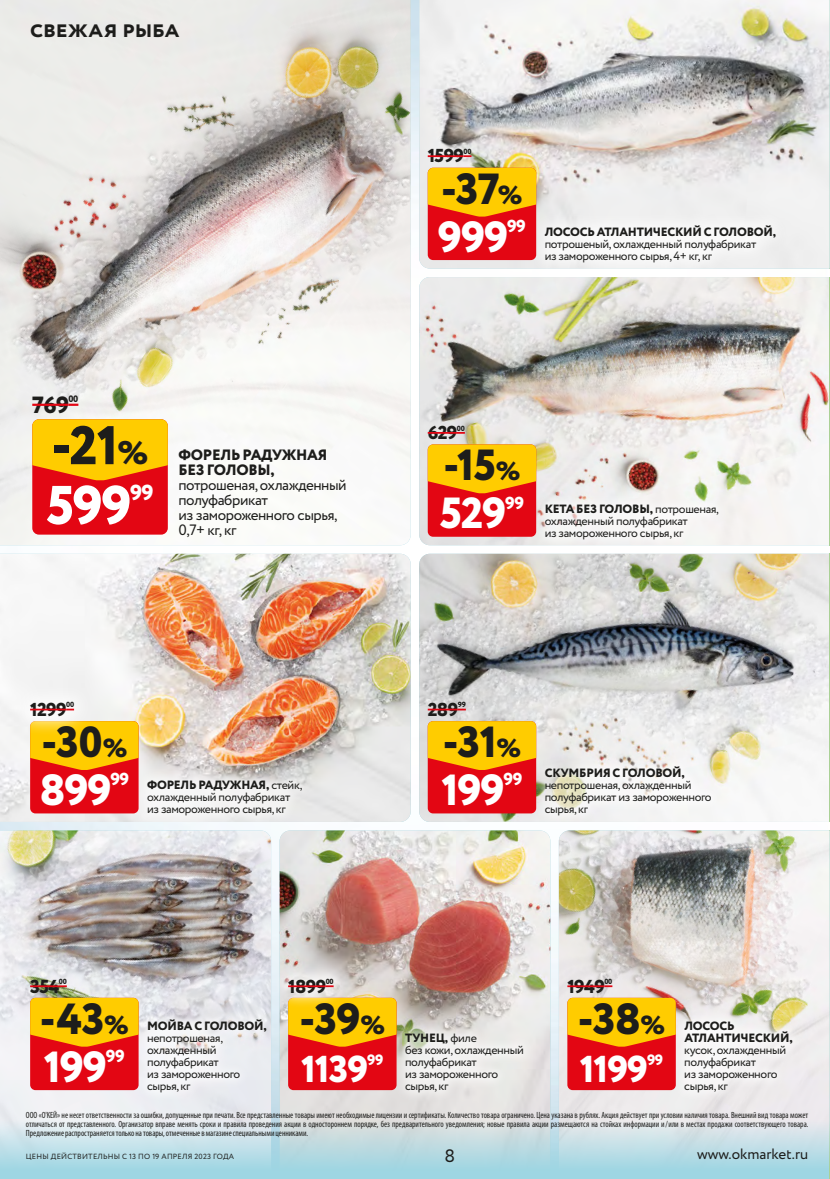
<style>
.page{position:relative;width:830px;height:1179px;background:#fff}
.page>*{position:absolute;margin:0;border:0;box-sizing:border-box;transform-origin:0 0}
.t1{font:800 54.3px "Circe";color:#1d1d1b}
.t2{font:800 54.3px "Circe";color:#fff}
.t3{font:800 43.5px "Circe";letter-spacing:-.02em;color:#1d1d1b}
.t4{font:800 43.5px "Circe";letter-spacing:-.03em;color:#fff}
.t5{font:800 37.35px "Circe";letter-spacing:-.03em;color:#fff}
.t6{font:700 24px "Circe";letter-spacing:-.01em;color:#1d1d1b}
.t7{font:800 23.4px "Circe";color:#1d1d1b}
.t8{font:800 21.75px "Circe";color:#fff}
.t9{font:800 18.75px "Circe";letter-spacing:-.03em;color:#1d1d1b}
.t10{font:18px "Circe";color:#1d1d1b}
.t11{font:800 17.4px "Circe";letter-spacing:-.03em;color:#fff}
.t12{font:15px/15px "Circe";letter-spacing:-.03em;color:#1d1d1b}
.t13{font:800 15px/15px "Circe";letter-spacing:-.02em;color:#1d1d1b}
.t14{font:15px "Circe";color:#1d1d1b}
.t15{font:800 15px "Circe";color:#fff}
.t16{font:12px/12px "Circe";letter-spacing:-.03em;color:#1d1d1b}
.t17{font:800 12px/12px "Circe";letter-spacing:-.02em;color:#1d1d1b}
.t18{font:800 9.3px "Circe";color:#1d1d1b}
.t19{font:condensed 9px/9px "Myriad Pro";letter-spacing:-.005em;color:#1d1d1b;text-align:justify;scale:.95 1}
.t20{font:7.5px "Circe";letter-spacing:.03em;color:#1d1d1b}
.t21{font:800 7.5px "Circe";letter-spacing:-.03em;color:#1d1d1b}
.s1{font-size:32.7px}
.s2{font-size:26.1px}
.s3{font-weight:800}
</style>
<div class="page">
<img style="left:0;top:0;width:830px;height:1080px">
<img style="left:419px;top:277px;width:410px;height:268px">
<div style="left:534px;top:492px;width:196px;height:58px;background:#f6f6f5"></div>
<div style="left:428px;top:444px;width:108px;height:93px;background:#e30613;border-radius:5px"></div>
<svg style="left:428px;top:444px;width:108px;height:49px;background:#fbb503"></svg>
<hr style="left:428px;top:432px;width:29px;height:2px;background:#e30613">
<svg style="left:457px;top:432px;width:8px;height:2px"></svg>
<img style="left:419px;top:554px;width:410px;height:268px">
<div style="left:534px;top:755px;width:189px;height:72px;background:#fff;opacity:.75"></div>
<div style="left:428px;top:721px;width:108px;height:92px;background:#e30613;border-radius:5px"></div>
<svg style="left:428px;top:721px;width:108px;height:49px;background:#fbb402"></svg>
<hr style="left:428px;top:708px;width:30px;height:2px;background:#e30613">
<svg style="left:458px;top:708px;width:8px;height:2px"></svg>
<hr style="left:829px;top:554px;width:1px;height:268px;background:#aad196">
<img style="left:0;top:554px;width:411px;height:268px">
<div style="left:136px;top:769px;width:178px;height:58px;background:#fff;opacity:.75"></div>
<div style="left:30px;top:721px;width:109px;height:92px;background:#e30613;border-radius:5px"></div>
<svg style="left:30px;top:721px;width:109px;height:49px;background:#faaf03"></svg>
<div style="left:11px;top:682px;width:83px;height:54px;background:#fff;opacity:.75"></div>
<hr style="left:30px;top:708px;width:36px;height:2px;background:#e30613">
<svg style="left:66px;top:708px;width:8px;height:2px"></svg>
<img style="left:0;top:830px;width:271px;height:250px">
<div style="left:136px;top:1008px;width:141px;height:95px;background:#fff;opacity:.75"></div>
<div style="left:30px;top:997px;width:109px;height:93px;background:#e30613;border-radius:5px"></div>
<svg style="left:30px;top:997px;width:109px;height:50px;background:#fab305"></svg>
<hr style="left:30px;top:985px;width:29px;height:2px;background:#e30613">
<svg style="left:59px;top:985px;width:8px;height:2px"></svg>
<img style="left:280px;top:830px;width:270px;height:250px">
<div style="left:394px;top:1021px;width:140px;height:82px;background:#fff;opacity:.75"></div>
<div style="left:288px;top:997px;width:109px;height:93px;background:#e30613;border-radius:5px"></div>
<svg style="left:288px;top:997px;width:109px;height:50px;background:#fab004"></svg>
<div style="left:272px;top:963px;width:77px;height:45px;background:#fff;opacity:.75"></div>
<hr style="left:288px;top:985px;width:38px;height:2px;background:#e30613">
<svg style="left:326px;top:985px;width:8px;height:2px"></svg>
<img style="left:559px;top:830px;width:271px;height:250px">
<div style="left:673px;top:1010px;width:130px;height:93px;background:#fff;opacity:.75"></div>
<div style="left:567px;top:997px;width:109px;height:93px;background:#e30613;border-radius:5px"></div>
<svg style="left:567px;top:997px;width:109px;height:50px;background:#fab306"></svg>
<hr style="left:567px;top:985px;width:37px;height:2px;background:#e30613">
<svg style="left:604px;top:985px;width:8px;height:2px"></svg>
<hr style="left:829px;top:277px;width:1px;height:268px;background:#aad196">
<svg style="left:419px;top:0;width:411px;height:268px"></svg>
<div style="left:530px;top:210px;width:261px;height:67px;background:#f6f6f6"></div>
<div style="left:428px;top:168px;width:108px;height:92px;background:#e30613;border-radius:5px"></div>
<svg style="left:428px;top:168px;width:108px;height:49px;background:#fbb302"></svg>
<hr style="left:428px;top:155px;width:35px;height:2px;background:#e30613">
<svg style="left:464px;top:155px;width:7px;height:2px"></svg>
<img style="left:0;top:0;width:411px;height:545px">
<div style="left:32px;top:419px;width:136px;height:115px;background:#e30613;border-radius:7px"></div>
<svg style="left:32px;top:419px;width:136px;height:61px;background:#fbb503"></svg>
<hr style="left:32px;top:404px;width:36px;height:2px;background:#e30613">
<svg style="left:68px;top:404px;width:10px;height:2px"></svg>
<svg style="left:0;top:1080px;width:829px;height:99px;background:#ced8de"></svg>
<hr style="left:829px;top:1080px;width:1px;height:99px;background:#aad196">
<h3 class="t6" style="left:30px;top:13px;width:151px">свежая рыба</h3>
<h3 class="t7" style="left:32px;top:389px;width:38px">769</h3>
<p class="t18" style="left:68px;top:392px;width:11px">00</p>
<h1 class="t1" style="left:52px;top:409px;width:98px">-21<span class="s1">%</span></h1>
<h3 class="t8" style="left:130px;top:477px;width:25px">99</h3>
<h1 class="t2" style="left:46px;top:468px;width:87px">599</h1>
<h3 class="t13" style="left:179px;top:448px;width:150px">ФОРЕЛЬ РАДУЖНАЯ<br>БЕЗ ГОЛОВЫ,</h3>
<h3 class="t12" style="left:178px;top:477px;width:170px">потрошеная, охлажденный полуфабрикат<br>из замороженного сырья,</h3>
<h3 class="t12" style="left:178px;top:522px;width:60px">0,7+ кг, кг</h3>
<h3 class="t9" style="left:30px;top:696px;width:38px">1299</h3>
<p class="t21" style="left:66px;top:699px;width:9px">00</p>
<h2 class="t3" style="left:41px;top:712px;width:87px">-30<span class="s2">%</span></h2>
<h3 class="t11" style="left:110px;top:767px;width:20px">99</h3>
<h2 class="t4" style="left:39px;top:760px;width:74px">899</h2>
<h3 class="t16" style="left:147px;top:779px;width:157px"><span class="s3">ФОРЕЛЬ РАДУЖНАЯ,</span> стейк, охлажденный полуфабрикат</h3>
<h3 class="t16" style="left:147px;top:803px;width:140px">из замороженного сырья, кг</h3>
<h3 class="t9" style="left:428px;top:143px;width:38px">1599</h3>
<p class="t21" style="left:464px;top:146px;width:9px">00</p>
<h2 class="t3" style="left:441px;top:159px;width:83px">-37<span class="s2">%</span></h2>
<h3 class="t11" style="left:507px;top:214px;width:20px">99</h3>
<h2 class="t4" style="left:438px;top:207px;width:72px">999</h2>
<h3 class="t17" style="left:545px;top:227px;width:233px">ЛОСОСЬ АТЛАНТИЧЕСКИЙ С ГОЛОВОЙ,</h3>
<h3 class="t16" style="left:545px;top:238px;width:213px">потрошеный, охлажденный полуфабрикат</h3>
<h3 class="t16" style="left:545px;top:250px;width:169px">из замороженного сырья, 4+ кг, кг</h3>
<h3 class="t9" style="left:428px;top:420px;width:31px">629</h3>
<p class="t21" style="left:457px;top:423px;width:9px">00</p>
<h2 class="t3" style="left:443px;top:436px;width:79px">-15<span class="s2">%</span></h2>
<h3 class="t11" style="left:505px;top:491px;width:20px">99</h3>
<h2 class="t4" style="left:440px;top:484px;width:68px">529</h2>
<h3 class="t16" style="left:545px;top:503px;width:176px"><span class="s3">КЕТА БЕЗ ГОЛОВЫ,</span> потрошеная, охлажденный полуфабрикат</h3>
<h3 class="t16" style="left:545px;top:527px;width:140px">из замороженного сырья, кг</h3>
<h3 class="t9" style="left:428px;top:696px;width:32px">289</h3>
<p class="t21" style="left:458px;top:699px;width:10px">99</p>
<h2 class="t3" style="left:443px;top:712px;width:80px">-31<span class="s2">%</span></h2>
<h3 class="t11" style="left:503px;top:767px;width:20px">99</h3>
<h2 class="t4" style="left:441px;top:760px;width:65px">199</h2>
<h3 class="t17" style="left:545px;top:768px;width:142px">СКУМБРИЯ С ГОЛОВОЙ,</h3>
<h3 class="t16" style="left:545px;top:779px;width:169px">непотрошеная, охлажденный полуфабрикат из замороженного</h3>
<h3 class="t16" style="left:545px;top:803px;width:45px">сырья, кг</h3>
<h3 class="t9" style="left:30px;top:973px;width:31px">354</h3>
<p class="t21" style="left:59px;top:976px;width:9px">00</p>
<h2 class="t3" style="left:40px;top:989px;width:91px">-43<span class="s2">%</span></h2>
<h3 class="t11" style="left:106px;top:1044px;width:20px">99</h3>
<h2 class="t4" style="left:44px;top:1037px;width:65px">199</h2>
<h3 class="t17" style="left:147px;top:1020px;width:121px">МОЙВА С ГОЛОВОЙ,</h3>
<h3 class="t16" style="left:147px;top:1032px;width:95px">непотрошеная, охлажденный полуфабрикат<br>из замороженного</h3>
<h3 class="t16" style="left:147px;top:1080px;width:45px">сырья, кг</h3>
<h3 class="t9" style="left:288px;top:973px;width:40px">1899</h3>
<p class="t21" style="left:326px;top:976px;width:9px">00</p>
<h2 class="t3" style="left:300px;top:989px;width:87px">-39<span class="s2">%</span></h2>
<h3 class="t5" style="left:301px;top:1043px;width:69px">1139</h3>
<h3 class="t15" style="left:367px;top:1049px;width:18px">99</h3>
<h3 class="t16" style="left:405px;top:1032px;width:120px"><span class="s3">ТУНЕЦ,</span> филе<br>без кожи, охлажденный полуфабрикат<br>из замороженного сырья, кг</h3>
<h3 class="t9" style="left:567px;top:973px;width:39px">1949</h3>
<p class="t21" style="left:604px;top:976px;width:9px">00</p>
<h2 class="t3" style="left:578px;top:989px;width:89px">-38<span class="s2">%</span></h2>
<h3 class="t5" style="left:580px;top:1043px;width:70px">1199</h3>
<h3 class="t15" style="left:647px;top:1049px;width:18px">99</h3>
<h3 class="t17" style="left:684px;top:1020px;width:110px">ЛОСОСЬ<br>АТЛАНТИЧЕСКИЙ,</h3>
<h3 class="t16" style="left:684px;top:1044px;width:103px">кусок, охлажденный полуфабрикат<br>из замороженного сырья, кг</h3>
<p class="t19" style="left:26px;top:1110px;width:825px">ООО «О'КЕЙ» не несет ответственности за ошибки, допущенные при печати. Все представленные товары имеют необходимые лицензии и сертификаты. Количество товара ограничено. Цена указана в рублях. Акция действует при условии наличия товара. Внешний вид товара может отличаться от представленного. Организатор вправе менять сроки и правила проведения акции в одностороннем порядке, без предварительного уведомления; новые правила акции размещаются на стойках информации и/или в местах продажи соответствующего товара.<br>Предложение распространяется только на товары, отмеченные в магазине специальными ценниками.</p>
<p class="t20" style="left:26px;top:1151px;width:209px">ЦЕНЫ ДЕЙСТВИТЕЛЬНЫ с 13 по 19 апреля 2023 ГОДА</p>
<h3 class="t10" style="left:445px;top:1143px;width:12px">8</h3>
<h3 class="t14" style="left:697px;top:1144px;width:113px">www.okmarket.ru</h3>
</div>
